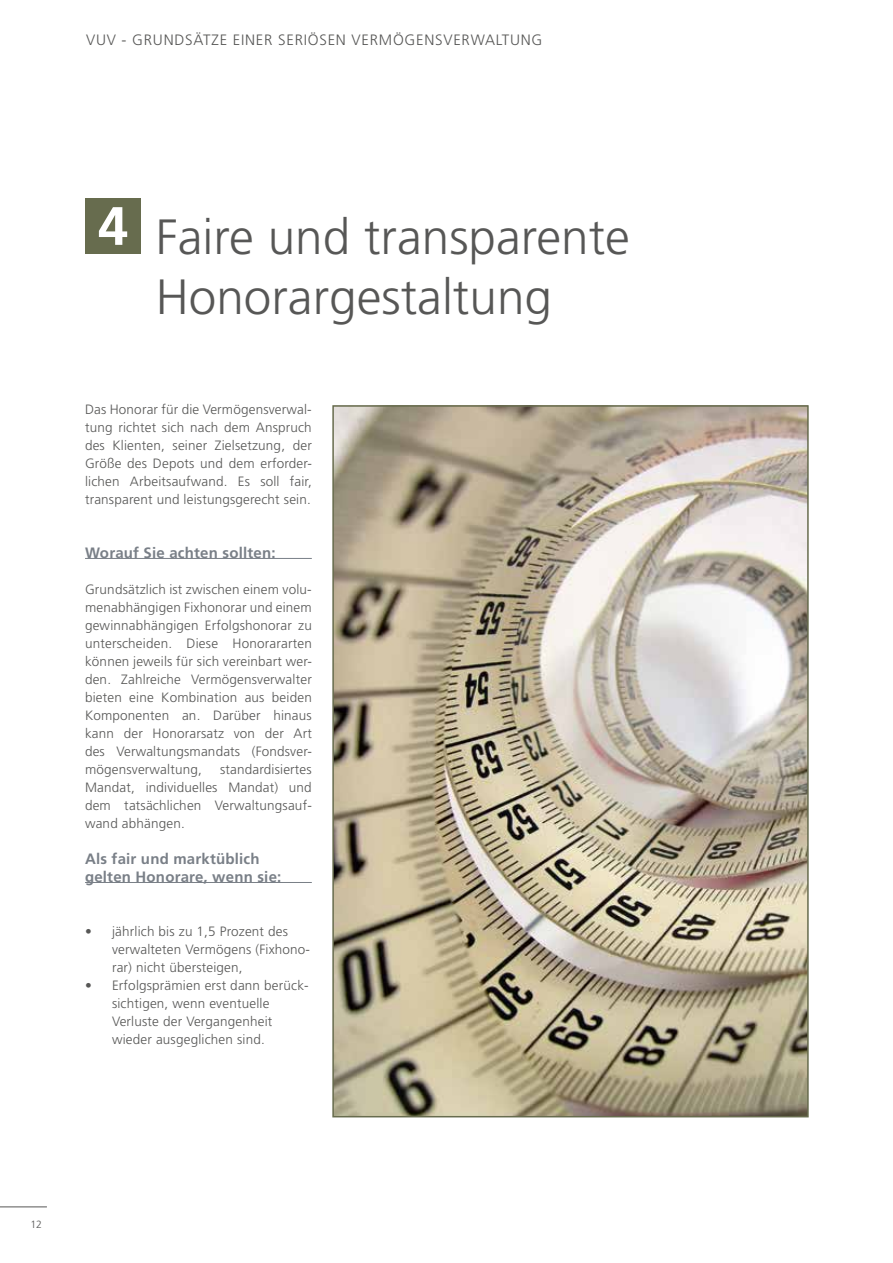
<style>
.page{position:relative;width:893px;height:1263px;background:#fff}
.page>*{position:absolute;margin:0;border:0;box-sizing:border-box;transform-origin:0 0}
.t1{font:700 54px "Frutiger LT Std";color:#fff}
.t2{font:300 49.5px/59.4px "Frutiger LT Std";color:#575756}
.t3{font:700 15px/18px "Frutiger LT Std";letter-spacing:.015em;color:#797f87}
.t4{font:300 15px "Frutiger LT Std";letter-spacing:.05em;color:#575756}
.t5{font:300 13.5px/18px "Frutiger LT Std";letter-spacing:.015em;color:#575756;text-align:justify}
.t6{font:300 10.5px "Frutiger LT Std";color:#575756}
</style>
<div class="page">
<hr style="left:0;top:1206px;width:47px;height:1px;background:#575756">
<hr style="left:85px;top:558px;width:227px;height:1px;background:#797f87">
<hr style="left:85px;top:882px;width:227px;height:1px;background:#797f87">
<img style="left:335px;top:408px;width:471px;height:706px">
<div style="left:332px;top:405px;width:477px;height:712px;border:2px solid #676c4e"></div>
<div style="left:85px;top:198px;width:55px;height:55px;background:#676c4e"></div>
<p class="t4" style="left:86px;top:32px;width:458px">VUV - GRUNDSÄTZE EINER SERIÖSEN VERMÖGENSVERWALTUNG</p>
<h1 class="t1" style="left:98px;top:194px;width:32px">4</h1>
<h2 class="t2" style="left:156px;top:208px;width:476px">Faire und transparente<br>Honorargestaltung</h2>
<p class="t5" style="left:85px;top:401px;width:228px">Das Honorar für die Vermögensverwal&shy;tung richtet sich nach dem Anspruch des Klienten, seiner Zielsetzung, der Größe des Depots und dem erforder&shy;lichen Arbeitsaufwand. Es soll fair, transparent und leistungsgerecht sein.</p>
<p class="t3" style="left:85px;top:544px;width:192px">Worauf Sie achten sollten:</p>
<p class="t5" style="left:85px;top:581px;width:228px">Grundsätzlich ist zwischen einem volu&shy;menabhängigen Fixhonorar und einem gewinnabhängigen Erfolgshonorar zu unterscheiden. Diese Honorararten können jeweils für sich vereinbart wer&shy;den. Zahlreiche Vermögensverwalter bieten eine Kombination aus beiden Komponenten an. Darüber hinaus kann der Honorarsatz von der Art des Verwaltungsmandats (Fondsver&shy;mögensverwaltung,</p>
<p class="t5" style="left:85px;top:760px;width:228px;text-indent:135px">standardisiertes Mandat, individuelles Mandat) und dem tatsächlichen Verwaltungsauf&shy;wand abhängen.</p>
<p class="t3" style="left:85px;top:850px;width:198px">Als fair und marktüblich gelten Honorare, wenn sie:</p>
<p class="t5" style="left:112px;top:923px;width:200px;text-align:left;text-indent:-27px">• jährlich bis zu 1,5 Prozent des verwalteten Vermögens (Fixhono&shy;rar) nicht übersteigen,</p>
<p class="t5" style="left:112px;top:977px;width:198px;text-align:left;text-indent:-27px">• Erfolgsprämien erst dann berück&shy;sichtigen, wenn eventuelle<br>Verluste der Vergangenheit wieder ausgeglichen sind.</p>
<p class="t6" style="left:30px;top:1219px;width:13px">12</p>
</div>
